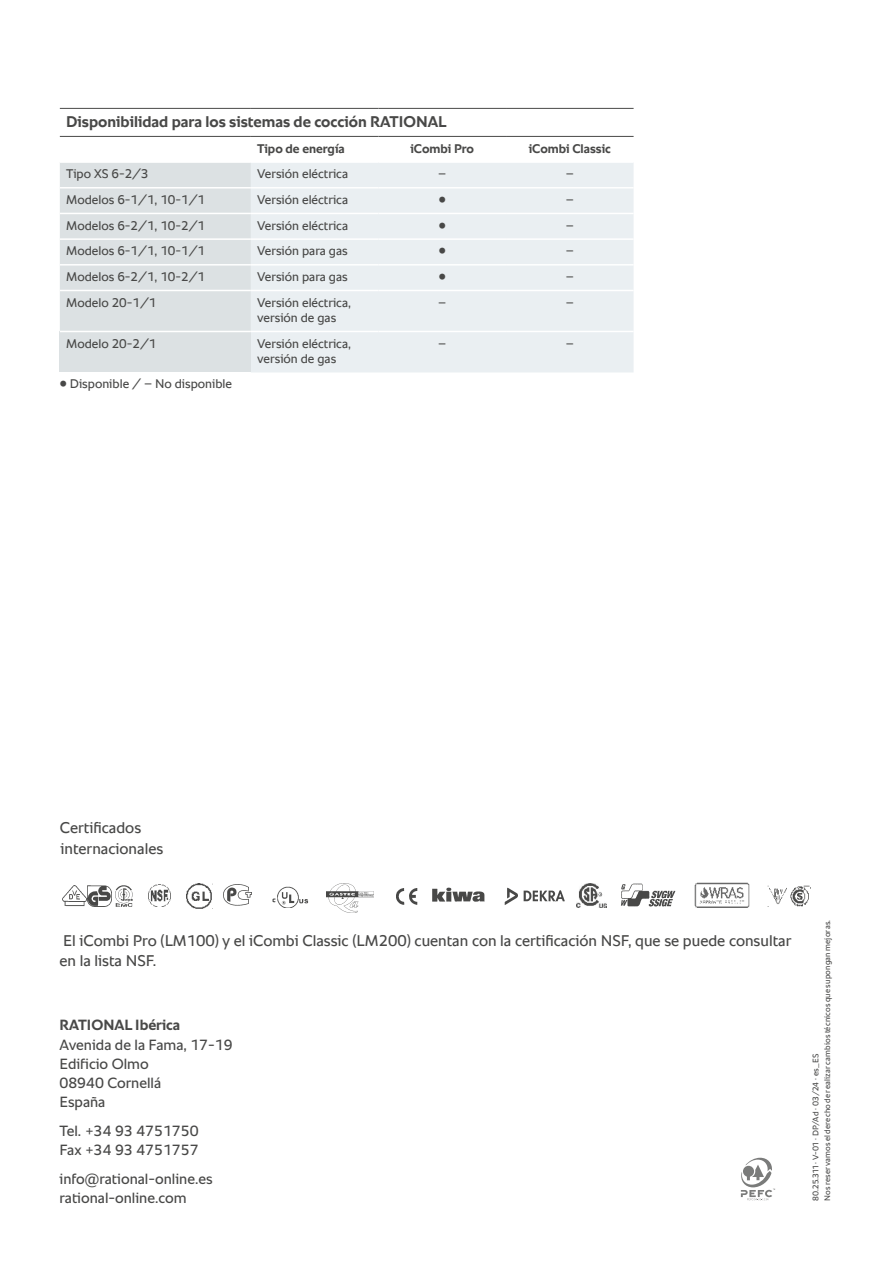
<style>
.page{position:relative;width:893px;height:1263px;background:#fff}
.page>*{position:absolute;margin:0;border:0;box-sizing:border-box;transform-origin:0 0}
.t1{font:15.75px/20.4px "RATIONAL Sans TT";color:#484847}
.t2{font:700 15.75px "RATIONAL Sans TT";color:#484847}
.t3{font:15px/19.2px "RATIONAL Sans TT";color:#484847}
.t4{font:700 15px "RATIONAL Sans TT";color:#484847}
.t5{font:12.75px/15.3px "RATIONAL Sans TT";color:#484847}
.t6{font:700 12.75px "RATIONAL Sans TT";color:#484847}
.t7{font:8.25px "RATIONAL Sans TT";letter-spacing:.02em;color:#484847}
</style>
<div class="page">
<svg style="left:741px;top:1158px;width:34px;height:42px"></svg>
<div style="left:60px;top:163px;width:191px;height:168px;background:#dce1e3"></div>
<div style="left:251px;top:163px;width:383px;height:209px;background:#eaeff2"></div>
<div style="left:60px;top:331px;width:191px;height:41px;background:#dce1e3"></div>
<hr style="left:60px;top:187px;width:191px;height:1px;background:#fff">
<hr style="left:60px;top:213px;width:191px;height:1px;background:#fff">
<hr style="left:60px;top:238px;width:191px;height:2px;background:#fff">
<hr style="left:60px;top:264px;width:191px;height:2px;background:#fff">
<hr style="left:60px;top:290px;width:191px;height:1px;background:#fff">
<hr style="left:60px;top:331px;width:191px;height:1px;background:#fff">
<hr style="left:60px;top:108px;width:191px;height:1px;background:#484847">
<hr style="left:251px;top:108px;width:127px;height:1px;background:#484847">
<hr style="left:378px;top:108px;width:128px;height:1px;background:#484847">
<hr style="left:506px;top:108px;width:128px;height:1px;background:#484847">
<hr style="left:60px;top:136px;width:191px;height:1px;background:#484847">
<hr style="left:251px;top:136px;width:127px;height:1px;background:#484847">
<hr style="left:378px;top:136px;width:128px;height:1px;background:#484847">
<hr style="left:506px;top:136px;width:128px;height:1px;background:#484847">
<hr style="left:251px;top:187px;width:127px;height:1px;background:#fff">
<hr style="left:378px;top:187px;width:128px;height:1px;background:#fff">
<hr style="left:506px;top:187px;width:128px;height:1px;background:#fff">
<hr style="left:251px;top:213px;width:127px;height:1px;background:#fff">
<hr style="left:378px;top:213px;width:128px;height:1px;background:#fff">
<hr style="left:506px;top:213px;width:128px;height:1px;background:#fff">
<hr style="left:251px;top:238px;width:127px;height:2px;background:#fff">
<hr style="left:378px;top:238px;width:128px;height:2px;background:#fff">
<hr style="left:506px;top:238px;width:128px;height:2px;background:#fff">
<hr style="left:251px;top:264px;width:127px;height:2px;background:#fff">
<hr style="left:378px;top:264px;width:128px;height:2px;background:#fff">
<hr style="left:506px;top:264px;width:128px;height:2px;background:#fff">
<hr style="left:251px;top:290px;width:127px;height:1px;background:#fff">
<hr style="left:378px;top:290px;width:128px;height:1px;background:#fff">
<hr style="left:506px;top:290px;width:128px;height:1px;background:#fff">
<hr style="left:251px;top:331px;width:127px;height:1px;background:#fff">
<hr style="left:378px;top:331px;width:128px;height:1px;background:#fff">
<hr style="left:506px;top:331px;width:128px;height:1px;background:#fff">
<img style="left:224px;top:884px;width:28px;height:22px">
<img style="left:148px;top:884px;width:23px;height:23px">
<img style="left:273px;top:886px;width:36px;height:21px">
<img style="left:62px;top:885px;width:70px;height:22px">
<img style="left:186px;top:883px;width:26px;height:26px">
<img style="left:576px;top:884px;width:30px;height:24px">
<img style="left:326px;top:883px;width:48px;height:29px">
<img style="left:396px;top:888px;width:22px;height:17px">
<img style="left:767px;top:885px;width:43px;height:21px">
<img style="left:433px;top:887px;width:51px;height:14px">
<img style="left:694px;top:883px;width:55px;height:24px">
<img style="left:505px;top:887px;width:60px;height:18px">
<img style="left:621px;top:883px;width:55px;height:24px">
<p class="t2" style="left:66px;top:110px;width:382px">Disponibilidad para los sistemas de cocción RATIONAL</p>
<p class="t6" style="left:257px;top:139px;width:89px">Tipo de energía</p>
<p class="t6" style="left:410px;top:139px;width:65px">iCombi Pro</p>
<p class="t6" style="left:529px;top:139px;width:84px">iCombi Classic</p>
<p class="t5" style="left:66px;top:166px;width:84px">Tipo XS 6-2/3</p>
<p class="t5" style="left:257px;top:166px;width:92px">Versión eléctrica</p>
<p class="t5" style="left:438px;top:166px;width:10px">–</p>
<p class="t5" style="left:566px;top:166px;width:10px">–</p>
<p class="t5" style="left:66px;top:192px;width:140px">Modelos 6-1/1, 10-1/1</p>
<p class="t5" style="left:257px;top:192px;width:92px">Versión eléctrica</p>
<p class="t5" style="left:439px;top:192px;width:9px">●</p>
<p class="t5" style="left:566px;top:192px;width:10px">–</p>
<p class="t5" style="left:66px;top:218px;width:140px">Modelos 6-2/1, 10-2/1</p>
<p class="t5" style="left:257px;top:218px;width:92px">Versión eléctrica</p>
<p class="t5" style="left:439px;top:218px;width:9px">●</p>
<p class="t5" style="left:566px;top:218px;width:10px">–</p>
<p class="t5" style="left:66px;top:244px;width:140px">Modelos 6-1/1, 10-1/1</p>
<p class="t5" style="left:257px;top:244px;width:92px">Versión para gas</p>
<p class="t5" style="left:439px;top:244px;width:9px">●</p>
<p class="t5" style="left:566px;top:244px;width:10px">–</p>
<p class="t5" style="left:66px;top:269px;width:140px">Modelos 6-2/1, 10-2/1</p>
<p class="t5" style="left:257px;top:269px;width:92px">Versión para gas</p>
<p class="t5" style="left:439px;top:269px;width:9px">●</p>
<p class="t5" style="left:566px;top:269px;width:10px">–</p>
<p class="t5" style="left:66px;top:295px;width:92px">Modelo 20-1/1</p>
<p class="t5" style="left:257px;top:295px;width:95px">Versión eléctrica, versión de gas</p>
<p class="t5" style="left:438px;top:295px;width:10px">–</p>
<p class="t5" style="left:566px;top:295px;width:10px">–</p>
<p class="t5" style="left:66px;top:336px;width:92px">Modelo 20-2/1</p>
<p class="t5" style="left:257px;top:336px;width:95px">Versión eléctrica, versión de gas</p>
<p class="t5" style="left:438px;top:336px;width:10px">–</p>
<p class="t5" style="left:566px;top:336px;width:10px">–</p>
<p class="t5" style="left:60px;top:376px;width:174px">● Disponible / – No disponible</p>
<p class="t1" style="left:60px;top:818px;width:105px">Certificados internacionales</p>
<p class="t1" style="left:60px;top:930px;width:733px">El iCombi Pro (LM100) y el iCombi Classic (LM200) cuentan con la certificación NSF, que se puede consultar en la lista NSF.</p>
<p class="t4" style="left:60px;top:1014px;width:122px">RATIONAL Ibérica</p>
<p class="t3" style="left:60px;top:1035px;width:175px">Avenida de la Fama, 17-19<br>Edificio Olmo<br>08940 Cornellá<br>España</p>
<p class="t3" style="left:60px;top:1121px;width:141px">Tel. +34 93 4751750<br>Fax +34 93 4751757</p>
<p class="t3" style="left:60px;top:1169px;width:155px">info@rational-online.es rational-online.com</p>
<p class="t7" style="left:821px;top:1201px;width:283px;rotate:-90deg">Nos reservamos el derecho de realizar cambios técnicos que supongan mejoras.</p>
<p class="t7" style="left:810px;top:1201px;width:149px;rotate:-90deg">80.25.311 · V-01 · DP/Ad · 03/24 · es_ES</p>
</div>
